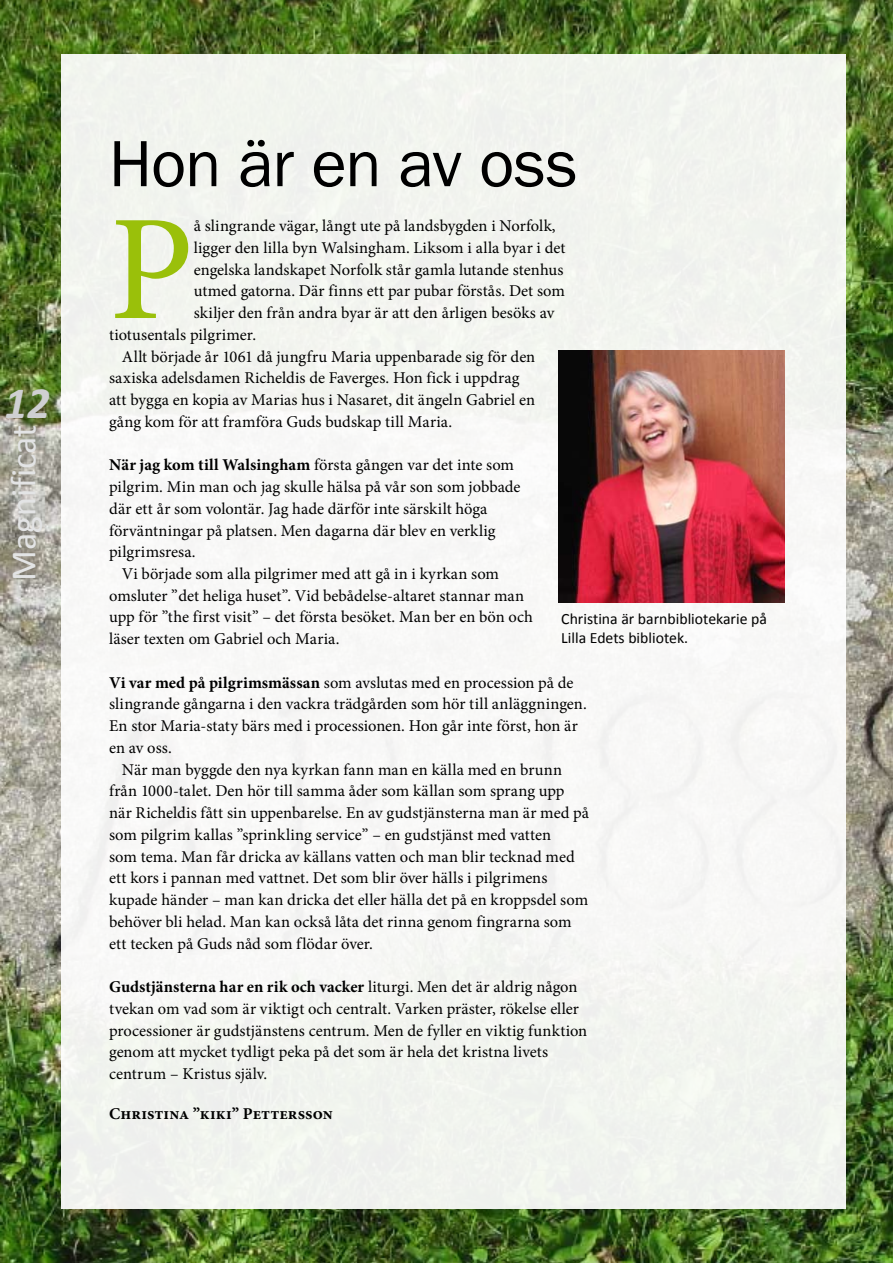
<style>
.page{position:relative;width:893px;height:1263px;background:#fff}
.page>*{position:absolute;margin:0;border:0;box-sizing:border-box;transform-origin:0 0}
.t1{font:150.3px "Minion Pro";color:#9ac00a}
.t2{font:67.5px "Franklin Gothic";letter-spacing:-.02em;color:#000}
.t3{font:italic 700 45px "Calibri";color:#cfd0d2}
.t4{font:36px "Calibri";color:#e3e4e5}
.t5{font:16.5px/21.8px "Minion Pro";color:#000}
.t6{font:700 16.5px "Minion Pro";letter-spacing:.005em;color:#000}
.t7{font:15.75px/18.9px "Calibri";color:#000}
.s1{font-weight:700}
</style>
<div class="page">
<img style="left:0;top:0;width:893px;height:1263px">
<div style="left:61px;top:54px;width:785px;height:1155px;background:#f5f6f2"></div>
<img style="left:558px;top:350px;width:226px;height:252px">
<h3 class="t3" style="left:4px;top:374px;width:47px">12</h3>
<h3 class="t4" style="left:1px;top:580px;width:157px;rotate:-90deg">Magnificat</h3>
<h2 class="t2" style="left:109px;top:122px;width:470px">Hon är en av oss</h2>
<h1 class="t1" style="left:109px;top:169px;width:86px">P</h1>
<p class="t5" style="left:194px;top:215px;width:363px">å slingrande vägar, långt ute på landsbygden i Norfolk,</p>
<p class="t5" style="left:194px;top:237px;width:373px">ligger den lilla byn Walsingham. Liksom i alla byar i det</p>
<p class="t5" style="left:194px;top:258px;width:371px">engelska landskapet Norfolk står gamla lutande stenhus</p>
<p class="t5" style="left:194px;top:280px;width:373px">utmed gatorna. Där finns ett par pubar förstås. Det som</p>
<p class="t5" style="left:194px;top:302px;width:362px">skiljer den från andra byar är att den årligen besöks av</p>
<p class="t5" style="left:109px;top:324px;width:148px">tiotusentals pilgrimer.</p>
<p class="t5" style="left:122px;top:345px;width:415px">Allt började år 1061 då jungfru Maria uppenbarade sig för den</p>
<p class="t5" style="left:109px;top:367px;width:412px">saxiska adelsdamen Richeldis de Faverges. Hon fick i uppdrag</p>
<p class="t5" style="left:109px;top:389px;width:427px">att bygga en kopia av Marias hus i Nasaret, dit ängeln Gabriel en</p>
<p class="t5" style="left:109px;top:411px;width:345px">gång kom för att framföra Guds budskap till Maria.</p>
<p class="t5" style="left:109px;top:454px;width:413px"><span class="s1">När jag kom till Walsingham</span> första gången var det inte som pilgrim. Min man och jag skulle hälsa på vår son som jobbade där ett år som volontär. Jag hade därför inte särskilt höga förväntningar på platsen. Men dagarna där blev en verklig pilgrimsresa.</p>
<p class="t5" style="left:109px;top:563px;width:425px;text-indent:13px">Vi började som alla pilgrimer med att gå in i kyrkan som omsluter ”det heliga huset”. Vid bebådelse-altaret stannar man upp för ”the first visit” – det första besöket. Man ber en bön och läser texten om Gabriel och Maria.</p>
<p class="t5" style="left:109px;top:672px;width:479px"><span class="s1">Vi var med på pilgrimsmässan</span> som avslutas med en procession på de slingrande gångarna i den vackra trädgården som hör till anläggningen.<br>En stor Maria-staty bärs med i processionen. Hon går inte först, hon är en av oss.</p>
<p class="t5" style="left:109px;top:759px;width:481px;text-indent:13px">När man byggde den nya kyrkan fann man en källa med en brunn från 1000-talet. Den hör till samma åder som källan som sprang upp när Richeldis fått sin uppenbarelse. En av gudstjänsterna man är med på som pilgrim kallas ”sprinkling service” – en gudstjänst med vatten<br>som tema. Man får dricka av källans vatten och man blir tecknad med ett kors i pannan med vattnet. Det som blir över hälls i pilgrimens kupade händer – man kan dricka det eller hälla det på en kroppsdel som behöver bli helad. Man kan också låta det rinna genom fingrarna som ett tecken på Guds nåd som flödar över.</p>
<p class="t5" style="left:109px;top:976px;width:480px"><span class="s1">Gudstjänsterna har en rik och vacker</span> liturgi. Men det är aldrig någon tvekan om vad som är viktigt och centralt. Varken präster, rökelse eller processioner är gudstjänstens centrum. Men de fyller en viktig funktion genom att mycket tydligt peka på det som är hela det kristna livets centrum – Kristus själv.</p>
<p class="t6" style="left:109px;top:1102px;width:225px">Christina ”kiki” Pettersson</p>
<p class="t7" style="left:561px;top:609px;width:207px">Christina är barnbibliotekarie på<br>Lilla Edets bibliotek.</p>
</div>
